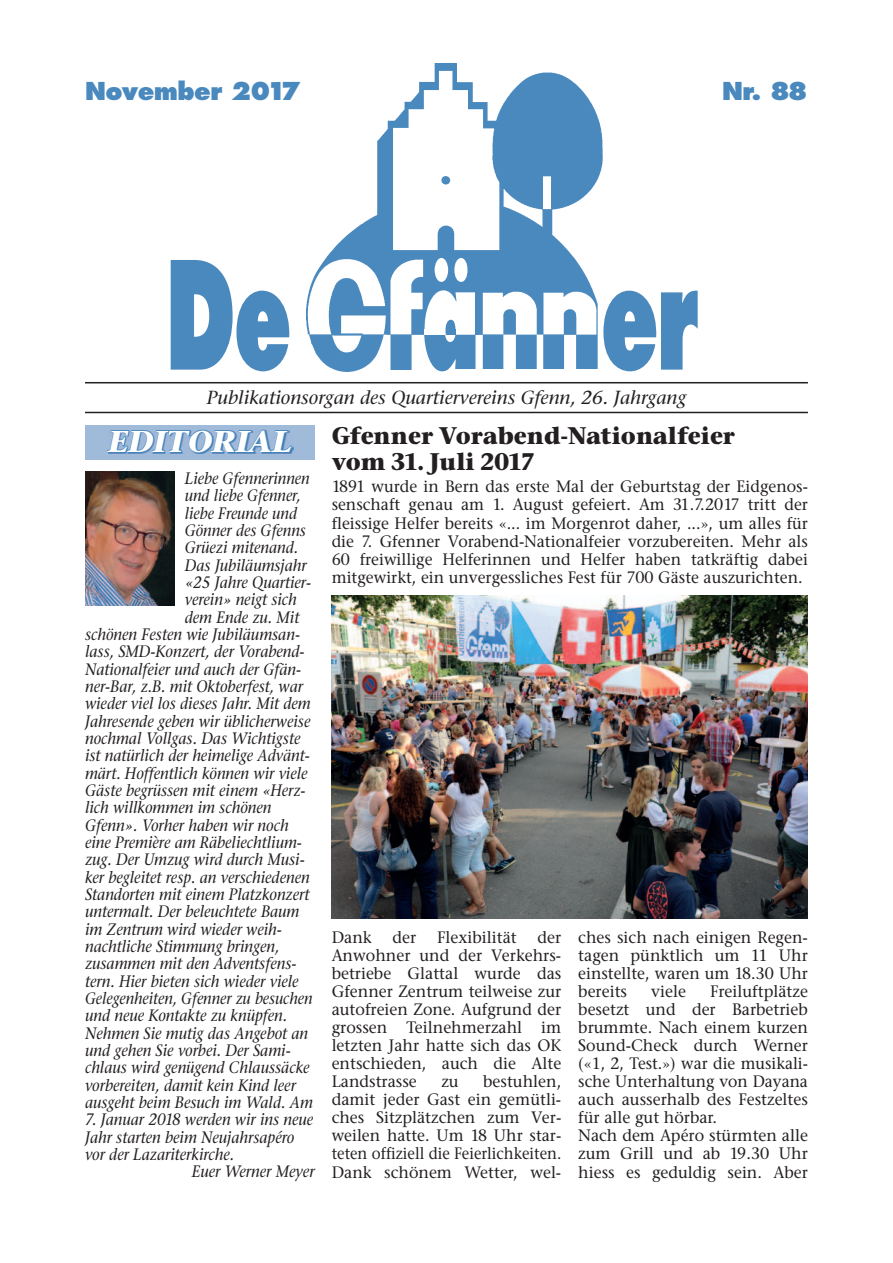
<style>
.page{position:relative;width:893px;height:1263px;background:#fff}
.page>*{position:absolute;margin:0;border:0;box-sizing:border-box;transform-origin:0 0}
.t1{font:italic 700 30px "Stone Serif LT";color:#fff}
.t2{font:700 24px/25.7px "Stone Serif ITC";color:#231f20}
.t3{font:800 24px "Futura";letter-spacing:-.025em;color:#4a89be}
.t4{font:italic 18.9px "Stone Serif LT";color:#231f20}
.t5{font:italic 16.5px "Stone Serif LT";color:#231f20;scale:.91 1}
.t6{font:16.5px/18px "Stone Serif LT";color:#231f20;text-align:justify}
.t7{font:16.5px/18px "Stone Serif LT";color:#231f20;text-align:justify;scale:.96 1}
.t8{font:italic 16.5px "Stone Serif LT";color:#231f20;scale:.9 1}
.t9{font:italic 16.5px "Stone Serif LT";color:#231f20;scale:.89 1}
</style>
<div class="page">
<img style="left:306px;top:64px;width:297px;height:307px">
<svg style="left:603px;top:290px;width:95px;height:81px"></svg>
<svg style="left:171px;top:260px;width:119px;height:111px"></svg>
<svg style="left:424px;top:258px;width:52px;height:113px"></svg>
<div style="left:425px;top:329px;width:20px;height:6px;background:#fff"></div>
<div style="left:446px;top:329px;width:9px;height:6px;background:#4a89be"></div>
<hr style="left:476px;top:282px;width:3px;height:53px;background:#4a89be">
<hr style="left:663px;top:370px;width:29px;height:3px;background:#fff">
<hr style="left:453px;top:370px;width:150px;height:1px;background:#fff">
<hr style="left:385px;top:370px;width:34px;height:2px;background:#fff">
<div style="left:157px;top:370px;width:53px;height:7px;background:#fff"></div>
<hr style="left:85px;top:382px;width:723px;height:1px;background:#231f20">
<hr style="left:85px;top:412px;width:723px;height:1px;background:#231f20">
<img style="left:85px;top:472px;width:89px;height:133px">
<div style="left:85px;top:425px;width:230px;height:34px;background:#a0bada"></div>
<svg style="left:106px;top:429px;width:186px;height:24px"></svg>
<img style="left:332px;top:595px;width:476px;height:324px">
<h2 class="t3" style="left:85px;top:76px;width:217px">November 2017</h2>
<h2 class="t3" style="left:722px;top:76px;width:87px">Nr. 88</h2>
<p class="t4" style="left:207px;top:387px;width:481px">Publikationsorgan des Quartiervereins Gfenn, 26. Jahrgang</p>
<h1 class="t1" style="left:108px;top:423px;width:185px">EDITORIAL</h1>
<p class="t8" style="left:185px;top:469px;width:140px">Liebe Gfennerinnen</p>
<p class="t8" style="left:185px;top:486px;width:130px">und liebe Gfenner,</p>
<p class="t9" style="left:185px;top:503px;width:128px">liebe Freunde und</p>
<p class="t8" style="left:185px;top:521px;width:136px">Gönner des Gfenns</p>
<p class="t5" style="left:185px;top:538px;width:126px">Grüezi mitenand.</p>
<p class="t5" style="left:185px;top:555px;width:135px">Das Jubiläumsjahr</p>
<p class="t5" style="left:185px;top:573px;width:140px">«25 Jahre Quartier-</p>
<p class="t5" style="left:185px;top:590px;width:125px">verein» neigt sich</p>
<p class="t5" style="left:185px;top:607px;width:127px">dem Ende zu. Mit</p>
<p class="t5" style="left:85px;top:625px;width:238px">schönen Festen wie Jubiläumsan-</p>
<p class="t5" style="left:85px;top:642px;width:243px">lass, SMD-Konzert, der Vorabend-</p>
<p class="t5" style="left:85px;top:659px;width:239px">Nationalfeier und auch der Gfän-</p>
<p class="t5" style="left:85px;top:677px;width:241px">ner-Bar, z.B. mit Oktoberfest, war</p>
<p class="t5" style="left:85px;top:694px;width:250px">wieder viel los dieses Jahr. Mit dem</p>
<p class="t5" style="left:85px;top:711px;width:249px">Jahresende geben wir üblicherweise</p>
<p class="t5" style="left:85px;top:729px;width:238px">nochmal Vollgas. Das Wichtigste</p>
<p class="t5" style="left:85px;top:746px;width:248px">ist natürlich der heimelige Advänt-</p>
<p class="t5" style="left:85px;top:763px;width:246px">märt. Hoffentlich können wir viele</p>
<p class="t5" style="left:85px;top:781px;width:244px">Gäste begrüssen mit einem «Herz-</p>
<p class="t5" style="left:85px;top:798px;width:206px">lich willkommen im schönen</p>
<p class="t5" style="left:85px;top:815px;width:225px">Gfenn». Vorher haben wir noch</p>
<p class="t5" style="left:85px;top:833px;width:240px">eine Première am Räbeliechtlium-</p>
<p class="t5" style="left:85px;top:850px;width:243px">zug. Der Umzug wird durch Musi-</p>
<p class="t5" style="left:85px;top:867px;width:248px">ker begleitet resp. an verschiedenen</p>
<p class="t5" style="left:85px;top:884px;width:248px">Standorten mit einem Platzkonzert</p>
<p class="t5" style="left:85px;top:902px;width:237px">untermalt. Der beleuchtete Baum</p>
<p class="t5" style="left:85px;top:919px;width:218px">im Zentrum wird wieder weih-</p>
<p class="t5" style="left:85px;top:936px;width:215px">nachtliche Stimmung bringen,</p>
<p class="t5" style="left:85px;top:954px;width:234px">zusammen mit den Adventsfens-</p>
<p class="t5" style="left:85px;top:971px;width:236px">tern. Hier bieten sich wieder viele</p>
<p class="t9" style="left:85px;top:988px;width:257px">Gelegenheiten, Gfenner zu besuchen</p>
<p class="t5" style="left:85px;top:1006px;width:224px">und neue Kontakte zu knüpfen.</p>
<p class="t5" style="left:85px;top:1023px;width:247px">Nehmen Sie mutig das Angebot an</p>
<p class="t5" style="left:85px;top:1040px;width:227px">und gehen Sie vorbei. Der Sami-</p>
<p class="t5" style="left:85px;top:1058px;width:248px">chlaus wird genügend Chlaussäcke</p>
<p class="t5" style="left:85px;top:1075px;width:233px">vorbereiten, damit kein Kind leer</p>
<p class="t5" style="left:85px;top:1092px;width:252px">ausgeht beim Besuch im Wald. Am</p>
<p class="t5" style="left:85px;top:1110px;width:252px">7. Januar 2018 werden wir ins neue</p>
<p class="t5" style="left:85px;top:1127px;width:232px">Jahr starten beim Neujahrsapéro</p>
<p class="t5" style="left:85px;top:1144px;width:165px">vor der Lazariterkirche.</p>
<p class="t5" style="left:192px;top:1162px;width:136px">Euer Werner Meyer</p>
<h2 class="t2" style="left:332px;top:423px;width:405px">Gfenner Vorabend-Nationalfeier vom 31. Juli 2017</h2>
<p class="t7" style="left:332px;top:478px;width:498px">1891 wurde in Bern das erste Mal der Geburtstag der Eidgenos&shy;senschaft genau am 1. August gefeiert. Am 31.7.2017 tritt der fleissige Helfer bereits «... im Morgenrot daher, ...», um alles für die 7. Gfenner Vorabend-Nationalfeier vorzubereiten. Mehr als 60 freiwillige Helferinnen und Helfer haben tatkräftig dabei mitgewirkt, ein unvergessliches Fest für 700 Gäste auszurichten.</p>
<p class="t6" style="left:332px;top:928px;width:231px;text-indent:206px">der Anwohner und der Verkehrs&shy;betriebe Glattal wurde das Gfenner Zentrum teilweise zur autofreien Zone. Aufgrund der grossen Teilnehmerzahl im letzten Jahr hatte sich das OK entschieden, auch die Alte Landstrasse</p>
<p class="t6" style="left:332px;top:928px;width:42px">Dank</p>
<p class="t6" style="left:393px;top:928px;width:25px">der</p>
<p class="t6" style="left:437px;top:928px;width:81px">Flexibilität</p>
<p class="t6" style="left:332px;top:1072px;width:231px;text-indent:152px">bestuhlen, damit jeder Gast ein gemütli&shy;ches Sitzplätzchen zum Ver&shy;weilen hatte. Um 18 Uhr star&shy;teten offiziell die Feierlichkeiten.<br>Dank schönem Wetter, wel-</p>
<p class="t6" style="left:441px;top:1072px;width:19px">zu</p>
<p class="t6" style="left:578px;top:928px;width:231px">ches sich nach einigen Regen&shy;tagen pünktlich um 11 Uhr einstellte, waren um 18.30 Uhr bereits</p>
<p class="t6" style="left:578px;top:982px;width:231px;text-align:left;text-indent:132px">Freiluftplätze besetzt und der Barbetrieb brummte. Nach einem kurzen<br>Sound-Check durch Werner («1, 2, Test.») war die musikali&shy;sche Unterhaltung von Dayana auch ausserhalb des Festzeltes für alle gut hörbar.<br>Nach dem Apéro stürmten alle zum Grill und ab 19.30 Uhr hiess es geduldig sein. Aber</p>
<p class="t6" style="left:651px;top:982px;width:36px">viele</p>
</div>
